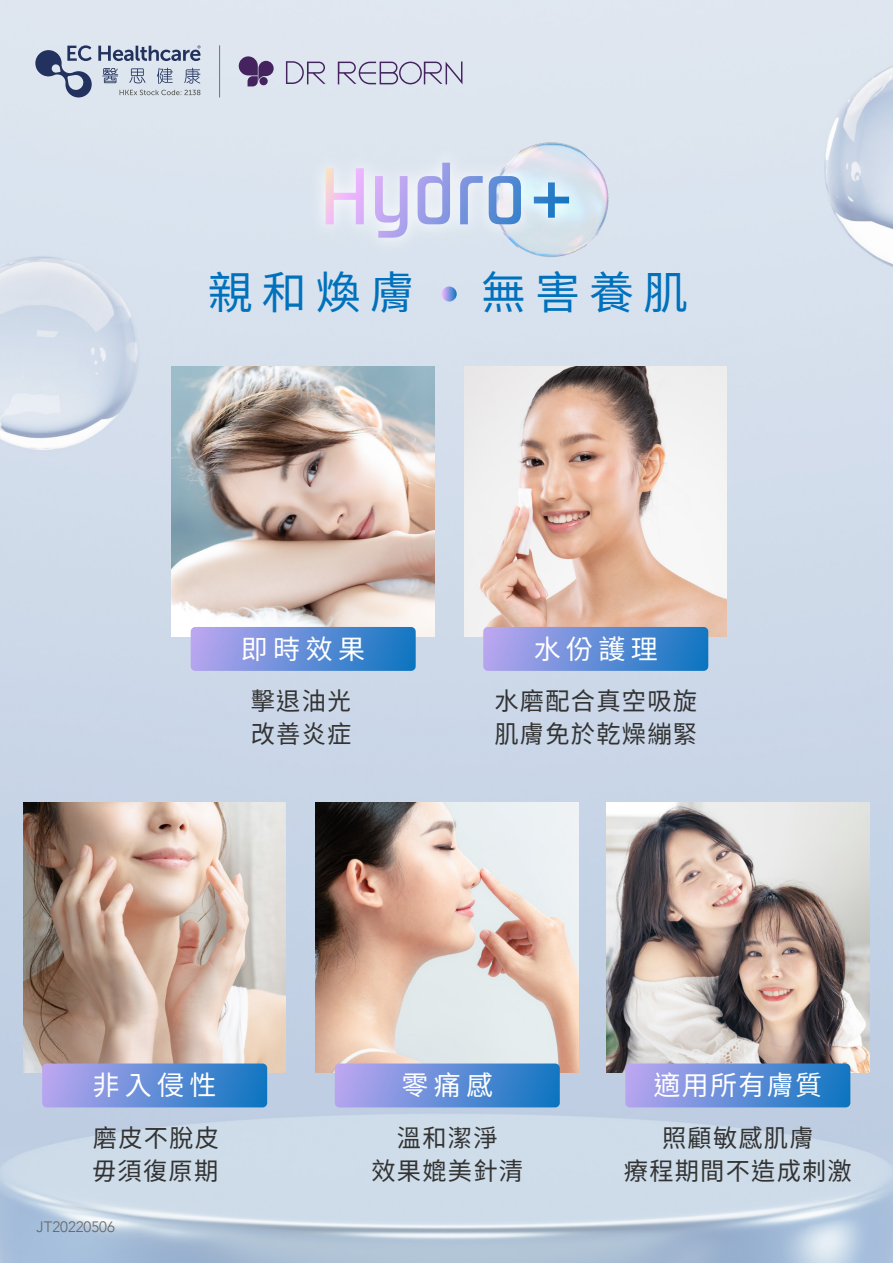
<style>
.page{position:relative;width:893px;height:1263px;background:#fff}
.page>*{position:absolute;margin:0;border:0;box-sizing:border-box;transform-origin:0 0}
.t1{font:45px "Source Han Sans TC";letter-spacing:.2em;color:#0071bc}
.t2{font:27px "Source Han Sans TC";letter-spacing:.2em;color:#fff}
.t3{font:24.75px/33px "Source Han Sans TC";letter-spacing:.05em;color:#333}
.t4{font:300 15px "Avenir";color:#666}
</style>
<div class="page">
<img style="left:0;top:0;width:893px;height:1263px">
<div style="left:470px;top:120px;width:161px;height:161px;background:#dae4ef"></div>
<img style="left:302px;top:140px;width:290px;height:121px">
<svg style="left:326px;top:168px;width:38px;height:56px;background:#e9d6f0"></svg>
<svg style="left:375px;top:176px;width:32px;height:62px;background:#d1c9f2"></svg>
<svg style="left:418px;top:163px;width:32px;height:61px;background:#bdc3ec"></svg>
<svg style="left:460px;top:176px;width:23px;height:48px"></svg>
<svg style="left:489px;top:176px;width:32px;height:48px;background:#8fb1df"></svg>
<svg style="left:534px;top:182px;width:35px;height:36px"></svg>
<svg style="left:442px;top:286px;width:15px;height:16px"></svg>
<img style="left:23px;top:802px;width:263px;height:270px">
<img style="left:316px;top:802px;width:262px;height:271px">
<img style="left:607px;top:802px;width:262px;height:271px">
<svg style="left:42px;top:1063px;width:225px;height:44px;background:#658ed7"></svg>
<svg style="left:335px;top:1063px;width:225px;height:44px;background:#668ed7"></svg>
<img style="left:172px;top:366px;width:262px;height:270px">
<img style="left:464px;top:366px;width:263px;height:270px">
<svg style="left:191px;top:627px;width:225px;height:44px;background:#648ed7"></svg>
<svg style="left:483px;top:627px;width:225px;height:44px;background:#658ed7"></svg>
<svg style="left:625px;top:1063px;width:225px;height:44px;background:#658ed7"></svg>
<svg style="left:286px;top:61px;width:40px;height:23px"></svg>
<svg style="left:338px;top:62px;width:124px;height:22px;background:#bcbbd0"></svg>
<svg style="left:239px;top:56px;width:35px;height:30px"></svg>
<hr style="left:219px;top:45px;width:1px;height:52px;background:#71706e">
<svg style="left:102px;top:68px;width:16px;height:15px"></svg>
<svg style="left:129px;top:68px;width:17px;height:15px"></svg>
<svg style="left:157px;top:67px;width:16px;height:17px"></svg>
<svg style="left:184px;top:68px;width:16px;height:16px"></svg>
<svg style="left:35px;top:45px;width:57px;height:52px;background:#98a4b9"></svg>
<svg style="left:120px;top:90px;width:80px;height:5px"></svg>
<svg style="left:98px;top:45px;width:102px;height:16px;background:#929eb5"></svg>
<h1 class="t1" style="left:208px;top:267px;width:208px">親和煥膚</h1>
<h1 class="t1" style="left:481px;top:267px;width:208px">無害養肌</h1>
<p class="t2" style="left:241px;top:634px;width:126px">即時效果</p>
<p class="t3" style="left:251px;top:685px;width:102px">擊退油光改善炎症</p>
<p class="t2" style="left:534px;top:634px;width:126px">水份護理</p>
<p class="t3" style="left:494px;top:685px;width:204px">水磨配合真空吸旋肌膚免於乾燥繃緊</p>
<p class="t2" style="left:92px;top:1070px;width:126px">非入侵性</p>
<p class="t3" style="left:92px;top:1122px;width:128px">磨皮不脫皮毋須復原期</p>
<p class="t4" style="left:37px;top:1218px;width:80px">JT20220506</p>
<p class="t2" style="left:401px;top:1070px;width:93px">零痛感</p>
<p class="t3" style="left:371px;top:1122px;width:153px;text-align:center">溫和潔淨<br>效果媲美針清</p>
<p class="t2" style="left:653px;top:1070px;width:170px">適用所有膚質</p>
<p class="t3" style="left:624px;top:1122px;width:229px;text-align:center">照顧敏感肌膚<br>療程期間不造成刺激</p>
</div>
